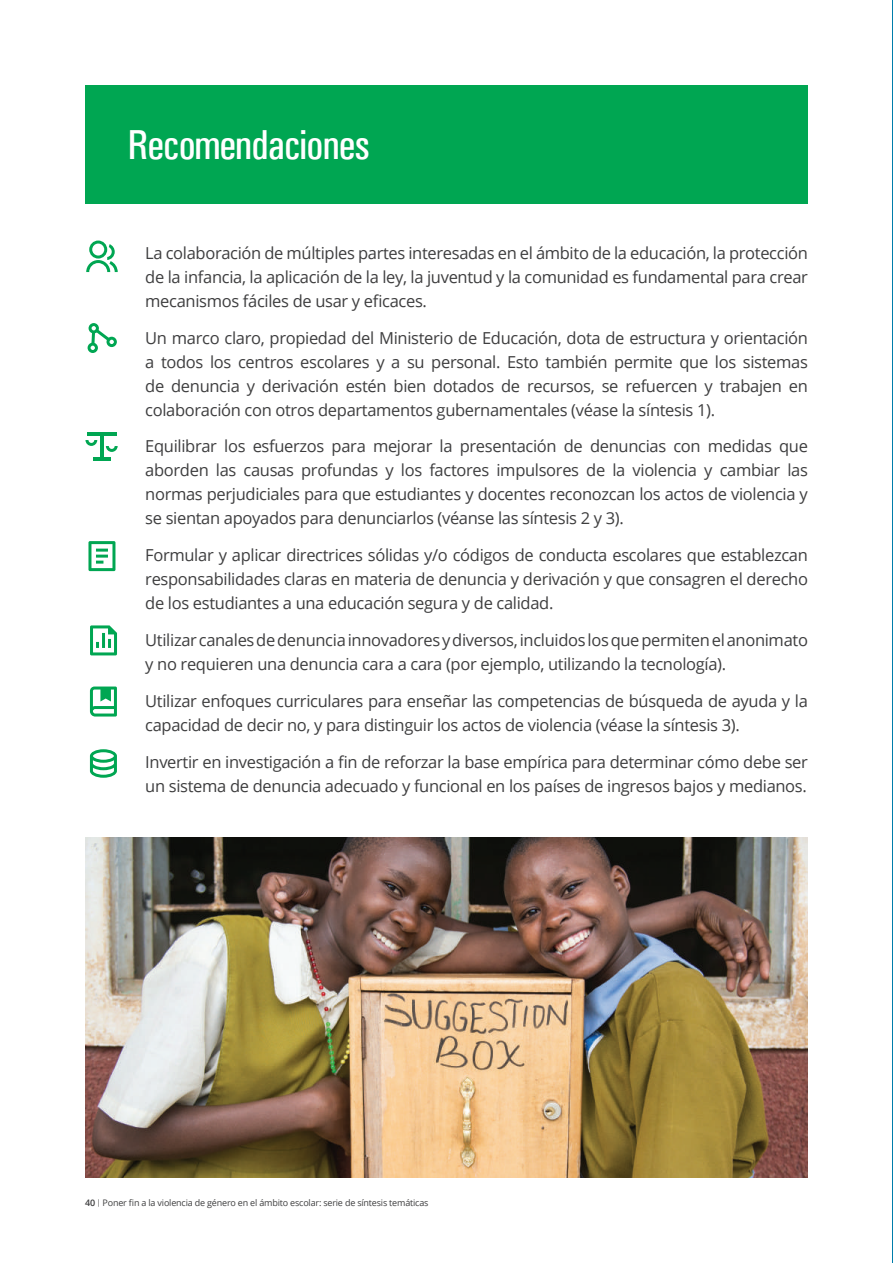
<style>
.page{position:relative;width:893px;height:1263px;background:#fff}
.page>*{position:absolute;margin:0;border:0;box-sizing:border-box;transform-origin:0 0}
.t1{font:42px "Univers Condensed";letter-spacing:-.02em;color:#fff}
.t2{font:16.5px/24px "Open Sans";letter-spacing:-.02em;color:#3e3e3f;text-align:justify}
.t3{font:9px "Open Sans";letter-spacing:-.02em;color:#3e3e3f}
.s1{font-weight:600}
</style>
<div class="page">
<svg style="left:86px;top:241px;width:32px;height:31px"></svg>
<div style="left:85px;top:85px;width:723px;height:119px;background:#00a652"></div>
<svg style="left:88px;top:323px;width:29px;height:30px"></svg>
<hr style="left:100px;top:434px;width:3px;height:25px;background:#00a652">
<hr style="left:93px;top:458px;width:17px;height:3px;background:#00a652">
<hr style="left:87px;top:433px;width:29px;height:3px;background:#00a652">
<svg style="left:85px;top:440px;width:12px;height:6px"></svg>
<svg style="left:106px;top:446px;width:12px;height:6px"></svg>
<svg style="left:88px;top:541px;width:27px;height:30px"></svg>
<svg style="left:90px;top:686px;width:27px;height:30px"></svg>
<svg style="left:90px;top:749px;width:27px;height:29px"></svg>
<svg style="left:90px;top:625px;width:27px;height:30px"></svg>
<img style="left:85px;top:838px;width:723px;height:340px">
<hr style="left:892px;top:0;width:1px;height:1263px;background:#007dab">
<h1 class="t1" style="left:128px;top:120px;width:244px">Recomendaciones</h1>
<p class="t2" style="left:145px;top:240px;width:664px">La colaboración de múltiples partes interesadas en el ámbito de la educación, la protección de la infancia, la aplicación de la ley, la juventud y la comunidad es fundamental para crear mecanismos fáciles de usar y eficaces.</p>
<p class="t2" style="left:145px;top:325px;width:664px">Un marco claro, propiedad del Ministerio de Educación, dota de estructura y orientación a todos los centros escolares y a su personal. Esto también permite que los sistemas de denuncia y derivación estén bien dotados de recursos, se refuercen y trabajen en colaboración con otros departamentos gubernamentales (véase la síntesis 1).</p>
<p class="t2" style="left:145px;top:434px;width:664px">Equilibrar los esfuerzos para mejorar la presentación de denuncias con medidas que aborden las causas profundas y los factores impulsores de la violencia y cambiar las normas perjudiciales para que estudiantes y docentes reconozcan los actos de violencia y se sientan apoyados para denunciarlos (véanse las síntesis 2 y 3).</p>
<p class="t2" style="left:145px;top:543px;width:664px">Formular y aplicar directrices sólidas y/o códigos de conducta escolares que establezcan responsabilidades claras en materia de denuncia y derivación y que consagren el derecho de los estudiantes a una educación segura y de calidad.</p>
<p class="t2" style="left:145px;top:627px;width:664px">Utilizar canales de denuncia innovadores y diversos, incluidos los que permiten el anonimato y no requieren una denuncia cara a cara (por ejemplo, utilizando la tecnología).</p>
<p class="t2" style="left:145px;top:688px;width:664px">Utilizar enfoques curriculares para enseñar las competencias de búsqueda de ayuda y la capacidad de decir no, y para distinguir los actos de violencia (véase la síntesis 3).</p>
<p class="t2" style="left:145px;top:749px;width:664px">Invertir en investigación a fin de reforzar la base empírica para determinar cómo debe ser un sistema de denuncia adecuado y funcional en los países de ingresos bajos y medianos.</p>
<p class="t3" style="left:85px;top:1197px;width:345px"><span class="s1">40</span> <sup>|</sup> Poner fin a la violencia de género en el ámbito escolar: serie de síntesis temáticas</p>
</div>
